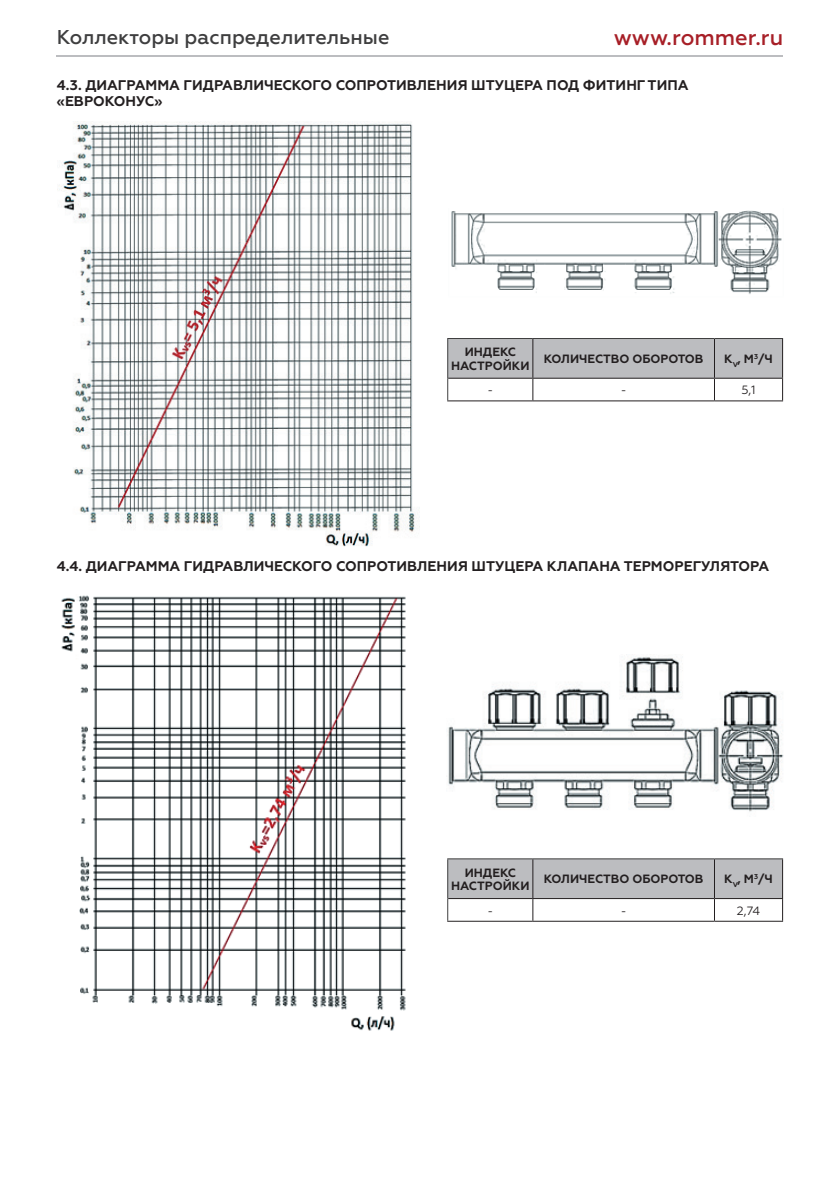
<style>
.page{position:relative;width:840px;height:1191px;background:#fff}
.page>*{position:absolute;margin:0;border:0;box-sizing:border-box;transform-origin:0 0}
.t1{font:500 22px "Geometria";color:#a71f27}
.t2{font:500 20px "Geometria";color:#3e3e3f}
.t3{font:700 14px/16px "Geometria";color:#231f20}
.t4{font:700 12px/13.2px "Geometria";color:#231f20;text-align:center}
.t5{font:12px "Geometria";color:#231f20}
</style>
<div class="page">
<hr style="left:57px;top:55px;width:725px;height:2px;background:#bcbdc0">
<img style="left:57px;top:121px;width:359px;height:426px">
<img style="left:61px;top:595px;width:345px;height:436px">
<hr style="left:447px;top:920px;width:85px;height:1px;background:#231f20">
<hr style="left:532px;top:920px;width:182px;height:1px;background:#231f20">
<hr style="left:714px;top:920px;width:68px;height:1px;background:#231f20">
<svg style="left:447px;top:859px;width:335px;height:61px"></svg>
<hr style="left:447px;top:858px;width:85px;height:1px;background:#3e3e3f">
<hr style="left:447px;top:859px;width:1px;height:39px;background:#3e3e3f">
<hr style="left:532px;top:858px;width:182px;height:1px;background:#3e3e3f">
<hr style="left:714px;top:858px;width:68px;height:1px;background:#3e3e3f">
<hr style="left:713px;top:859px;width:1px;height:39px;background:#231f20">
<hr style="left:781px;top:859px;width:1px;height:39px;background:#231f20">
<hr style="left:448px;top:898px;width:84px;height:1px;background:#231f20">
<hr style="left:532px;top:898px;width:182px;height:1px;background:#231f20">
<hr style="left:714px;top:898px;width:68px;height:1px;background:#231f20">
<hr style="left:447px;top:400px;width:85px;height:1px;background:#231f20">
<hr style="left:532px;top:400px;width:182px;height:1px;background:#231f20">
<hr style="left:714px;top:400px;width:68px;height:1px;background:#231f20">
<svg style="left:447px;top:339px;width:334px;height:61px"></svg>
<hr style="left:447px;top:338px;width:85px;height:1px;background:#3e3e3f">
<hr style="left:447px;top:339px;width:1px;height:39px;background:#3e3e3f">
<hr style="left:532px;top:338px;width:182px;height:1px;background:#3e3e3f">
<hr style="left:714px;top:338px;width:68px;height:1px;background:#3e3e3f">
<hr style="left:713px;top:339px;width:1px;height:39px;background:#231f20">
<hr style="left:781px;top:339px;width:1px;height:39px;background:#231f20">
<hr style="left:448px;top:378px;width:84px;height:1px;background:#231f20">
<hr style="left:532px;top:378px;width:182px;height:1px;background:#231f20">
<hr style="left:714px;top:378px;width:68px;height:1px;background:#231f20">
<img style="left:451px;top:210px;width:331px;height:84px">
<img style="left:448px;top:657px;width:334px;height:155px">
<h2 class="t2" style="left:57px;top:25px;width:334px">Коллекторы распределительные</h2>
<h1 class="t1" style="left:613px;top:25px;width:171px">www.rommer.ru</h1>
<p class="t3" style="left:57px;top:78px;width:633px">4.3. ДИАГРАММА ГИДРАВЛИЧЕСКОГО СОПРОТИВЛЕНИЯ ШТУЦЕРА ПОД ФИТИНГ ТИПА «ЕВРОКОНУС»</p>
<p class="t4" style="left:451px;top:346px;width:80px">ИНДЕКС<br>НАСТРОЙКИ</p>
<p class="t4" style="left:543px;top:352px;width:161px">КОЛИЧЕСТВО ОБОРОТОВ</p>
<p class="t4" style="left:724px;top:352px;width:50px">K<sub>V</sub>, М<sup>3</sup>/Ч</p>
<p class="t5" style="left:487px;top:383px;width:7px">-</p>
<p class="t5" style="left:620px;top:383px;width:7px">-</p>
<p class="t5" style="left:741px;top:383px;width:16px">5,1</p>
<p class="t3" style="left:57px;top:558px;width:713px">4.4. ДИАГРАММА ГИДРАВЛИЧЕСКОГО СОПРОТИВЛЕНИЯ ШТУЦЕРА КЛАПАНА ТЕРМОРЕГУЛЯТОРА</p>
<p class="t4" style="left:451px;top:866px;width:80px">ИНДЕКС<br>НАСТРОЙКИ</p>
<p class="t4" style="left:543px;top:872px;width:161px">КОЛИЧЕСТВО ОБОРОТОВ</p>
<p class="t4" style="left:724px;top:872px;width:50px">K<sub>V</sub>, М<sup>3</sup>/Ч</p>
<p class="t5" style="left:487px;top:903px;width:7px">-</p>
<p class="t5" style="left:620px;top:903px;width:7px">-</p>
<p class="t5" style="left:736px;top:903px;width:25px">2,74</p>
</div>
